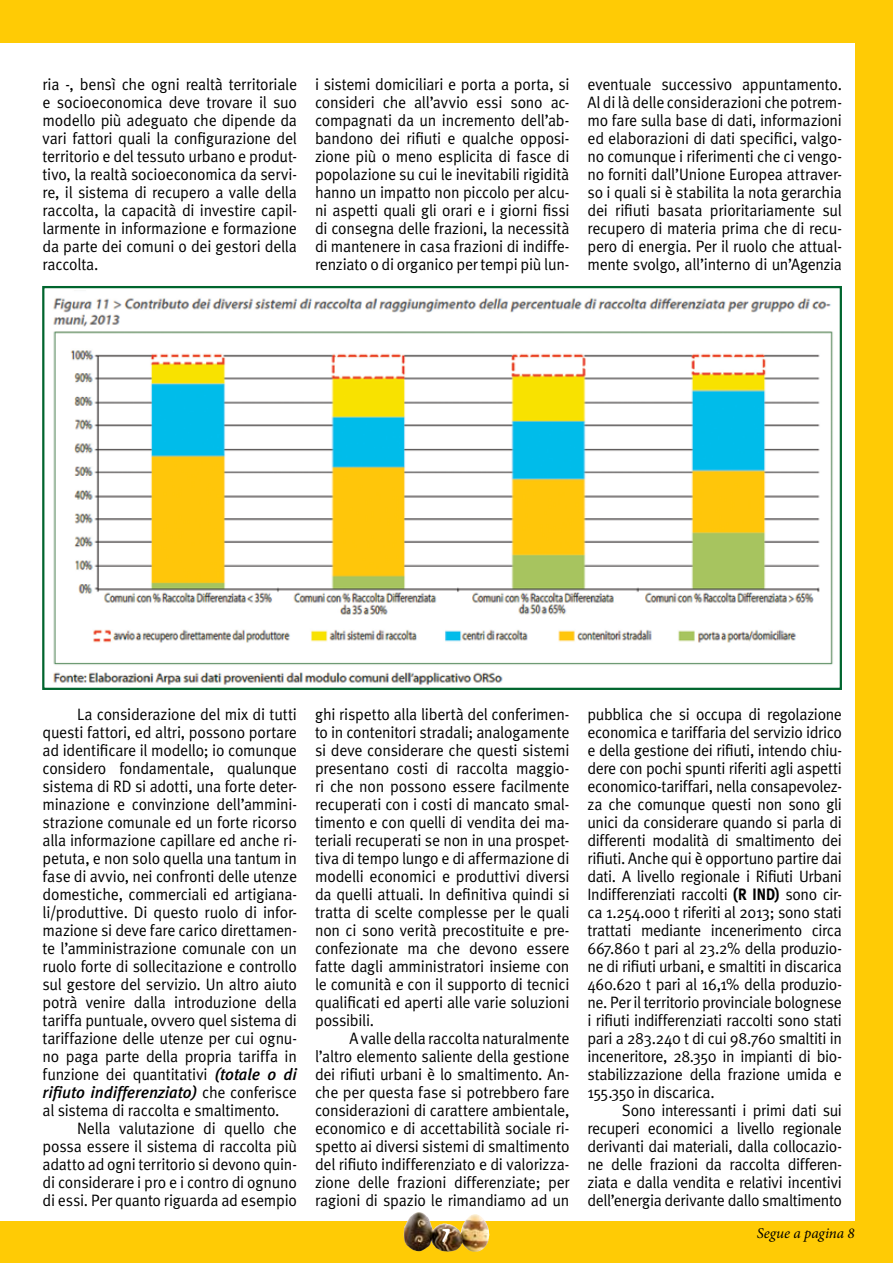
<style>
.page{position:relative;width:893px;height:1263px;background:#ffcb05}
.page>*{position:absolute;margin:0;border:0;box-sizing:border-box;transform-origin:0 0}
.t1{font:21px "Fur Extra Rounded";color:#fff}
.t2{font:16.5px/18px "Meta Normal";letter-spacing:-.015em;color:#000;text-align:justify;scale:.95 1}
.t3{font:italic 500 16.5px "Meta";color:#000}
.t4{font:italic 15px "Minion Pro";letter-spacing:-.005em;color:#000}
.s1{font-family:"Meta";font-weight:500;font-style:italic}
.s2{font-family:"Meta Normal";font-weight:400;font-style:normal}
.s3{font-family:"Meta Bold LF"}
</style>
<div class="page">
<div style="left:0;top:43px;width:855px;height:1177px;background:#fff"></div>
<img style="left:404px;top:1212px;width:33px;height:39px">
<img style="left:53px;top:298px;width:780px;height:387px">
<div style="left:42px;top:286px;width:800px;height:404px;border:2px solid #00652e"></div>
<p class="t2" style="left:43px;top:75px;width:269px">ria -, bensì che ogni realtà territoriale e socioeconomica deve trovare il suo modello più adeguato che dipende da vari fattori quali la configurazione del territorio e del tessuto urbano e produt&shy;tivo, la realtà socioeconomica da servi&shy;re, il sistema di recupero a valle della raccolta, la capacità di investire capil&shy;larmente in informazione e formazione da parte dei comuni o dei gestori della raccolta.</p>
<p class="t2" style="left:315px;top:75px;width:269px">i sistemi domiciliari e porta a porta, si consideri che all’avvio essi sono ac&shy;compagnati da un incremento dell’ab&shy;bandono dei rifiuti e qualche opposi&shy;zione più o meno esplicita di fasce di popolazione su cui le inevitabili rigidità hanno un impatto non piccolo per alcu&shy;ni aspetti quali gli orari e i giorni fissi di consegna delle frazioni, la necessità di mantenere in casa frazioni di indiffe&shy;renziato o di organico per tempi più lun-</p>
<p class="t2" style="left:587px;top:75px;width:269px">eventuale successivo appuntamento.<br>Al di là delle considerazioni che potrem&shy;mo fare sulla base di dati, informazioni ed elaborazioni di dati specifici, valgo&shy;no comunque i riferimenti che ci vengo&shy;no forniti dall’Unione Europea attraver&shy;so i quali si è stabilita la nota gerarchia dei rifiuti basata prioritariamente sul recupero di materia prima che di recu&shy;pero di energia. Per il ruolo che attual&shy;mente svolgo, all’interno di un’Agenzia</p>
<p class="t2" style="left:43px;top:705px;width:269px;text-indent:35px">La considerazione del mix di tutti questi fattori, ed altri, possono portare ad identificare il modello; io comunque considero fondamentale, qualunque sistema di RD si adotti, una forte deter&shy;minazione e convinzione dell’ammini&shy;strazione comunale ed un forte ricorso alla informazione capillare ed anche ri&shy;petuta, e non solo quella una tantum in fase di avvio, nei confronti delle utenze domestiche, commerciali ed artigiana&shy;li/produttive. Di questo ruolo di infor&shy;mazione si deve fare carico direttamen&shy;te l’amministrazione comunale con un ruolo forte di sollecitazione e controllo sul gestore del servizio. Un altro aiuto potrà venire dalla introduzione della tariffa puntuale, ovvero quel sistema di tariffazione delle utenze per cui ognu&shy;no paga parte della propria tariffa in funzione dei quantitativi <span class="s1">(totale o di</span></p>
<p class="t3" style="left:43px;top:1082px;width:256px">rifiuto indifferenziato) <span class="s2">che conferisce</span></p>
<p class="t2" style="left:43px;top:1101px;width:251px">al sistema di raccolta e smaltimento.</p>
<p class="t2" style="left:77px;top:1119px;width:233px">Nella valutazione di quello che</p>
<p class="t2" style="left:43px;top:1137px;width:269px">possa essere il sistema di raccolta più</p>
<p class="t2" style="left:43px;top:1155px;width:269px">adatto ad ogni territorio si devono quin-</p>
<p class="t2" style="left:43px;top:1173px;width:269px">di considerare i pro e i contro di ognuno</p>
<p class="t2" style="left:43px;top:1191px;width:269px">di essi. Per quanto riguarda ad esempio</p>
<p class="t2" style="left:315px;top:705px;width:269px">ghi rispetto alla libertà del conferimen&shy;to in contenitori stradali; analogamente si deve considerare che questi sistemi presentano costi di raccolta maggio&shy;ri che non possono essere facilmente recuperati con i costi di mancato smal&shy;timento e con quelli di vendita dei ma&shy;teriali recuperati se non in una prospet&shy;tiva di tempo lungo e di affermazione di modelli economici e produttivi diversi da quelli attuali. In definitiva quindi si tratta di scelte complesse per le quali non ci sono verità precostituite e pre&shy;confezionate ma che devono essere fatte dagli amministratori insieme con le comunità e con il supporto di tecnici qualificati ed aperti alle varie soluzioni possibili.</p>
<p class="t2" style="left:315px;top:1029px;width:269px;text-indent:35px">A valle della raccolta naturalmente l’altro elemento saliente della gestione dei rifiuti urbani è lo smaltimento. An&shy;che per questa fase si potrebbero fare considerazioni di carattere ambientale, economico e di accettabilità sociale ri&shy;spetto ai diversi sistemi di smaltimento del rifiuto indifferenziato e di valorizza&shy;zione delle frazioni differenziate; per ragioni di spazio le rimandiamo ad un</p>
<p class="t1" style="left:441px;top:1225px;width:12px">7</p>
<p class="t2" style="left:587px;top:705px;width:269px">pubblica che si occupa di regolazione economica e tariffaria del servizio idrico e della gestione dei rifiuti, intendo chiu&shy;dere con pochi spunti riferiti agli aspetti economico-tariffari, nella consapevolez&shy;za che comunque questi non sono gli unici da considerare quando si parla di differenti modalità di smaltimento dei rifiuti. Anche qui è opportuno partire dai dati. A livello regionale i Rifiuti Urbani Indifferenziati raccolti <span class="s3">(R IND)</span> sono cir&shy;ca 1.254.000 t riferiti al 2013; sono stati trattati mediante incenerimento circa 667.860 t pari al 23.2% della produzio&shy;ne di rifiuti urbani, e smaltiti in discarica 460.620 t pari al 16,1% della produzio&shy;ne. Per il territorio provinciale bolognese i rifiuti indifferenziati raccolti sono stati pari a 283.240 t di cui 98.760 smaltiti in inceneritore, 28.350 in impianti di bio&shy;stabilizzazione della frazione umida e 155.350 in discarica.</p>
<p class="t2" style="left:587px;top:1101px;width:269px;text-indent:35px">Sono interessanti i primi dati sui recuperi economici a livello regionale derivanti dai materiali, dalla collocazio&shy;ne delle frazioni da raccolta differen&shy;ziata e dalla vendita e relativi incentivi dell’energia derivante dallo smaltimento</p>
<p class="t4" style="left:757px;top:1223px;width:99px">Segue a pagina 8</p>
</div>
